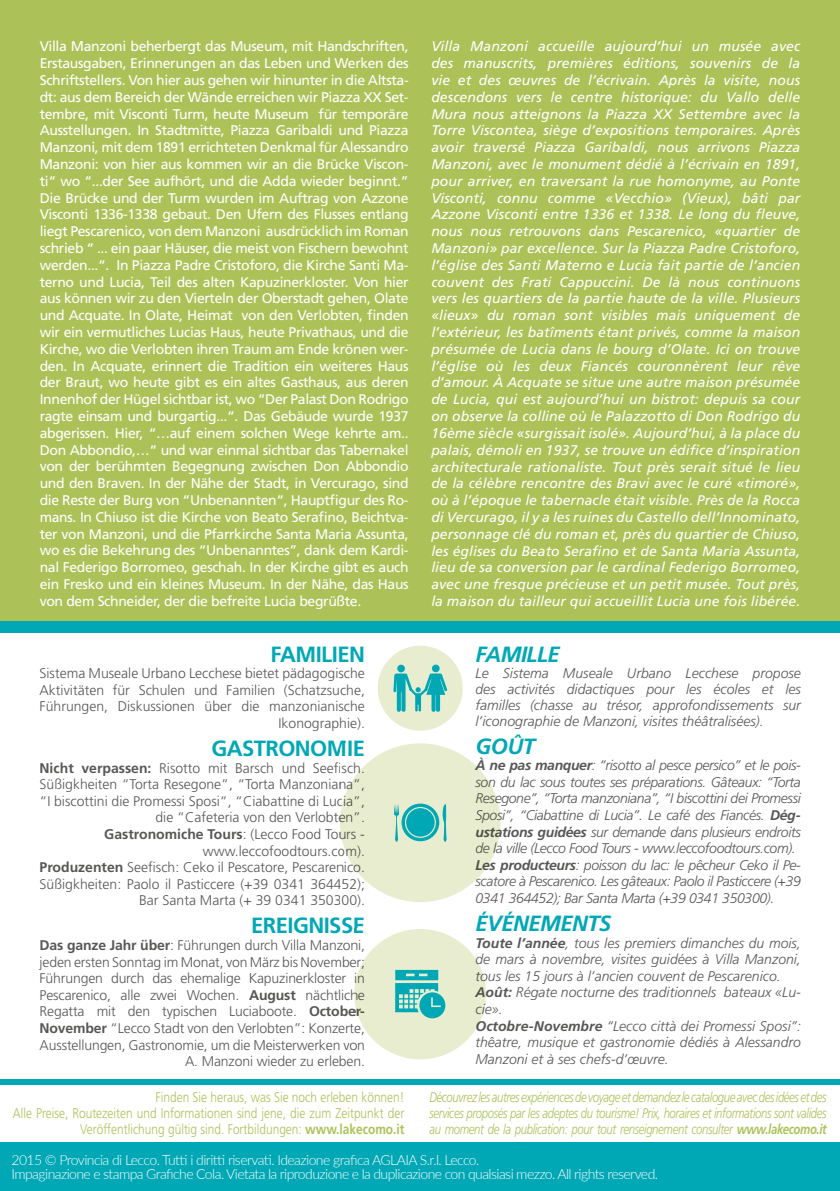
<style>
.page{position:relative;width:840px;height:1191px;background:#fff}
.page>*{position:absolute;margin:0;border:0;box-sizing:border-box;transform-origin:0 0}
.t1{font:700 22px "Frutiger";letter-spacing:-.025em;color:#00a8b5}
.t2{font:italic 700 22px "Frutiger";letter-spacing:-.025em;color:#00a8b5}
.t3{font:14px/16.8px "Frutiger";letter-spacing:-.025em;color:#fff;text-align:justify}
.t4{font:italic 14px/16.8px "Frutiger";letter-spacing:.005em;color:#fff;text-align:justify}
.t5{font:300 14px/16.6px "Frutiger";color:#575756;text-align:right}
.t6{font:italic 300 14px/16.6px "Frutiger";letter-spacing:-.025em;color:#575756;text-align:justify}
.t7{font:italic 300 14px/16.6px "Frutiger";color:#575756}
.t8{font:italic 300 14px/16px "Frutiger";letter-spacing:-.03em;color:#adc159;text-align:justify;scale:.81 1}
.t9{font:300 14px/14px "Lato";letter-spacing:-.04em;color:#fff}
.t10{font:300 14px/16px "Frutiger";color:#adc159;text-align:right;scale:.85 1}
.s1{font-weight:700}
</style>
<div class="page">
<div style="left:0;top:0;width:839px;height:621px;background:#adc159"></div>
<div style="left:0;top:621px;width:839px;height:11px;background:#00a8b5"></div>
<div style="left:377px;top:645px;width:85px;height:85px;background:#e8edd0;border-radius:50%"></div>
<div style="left:397px;top:664px;width:7px;height:8px;background:#00a8b5;border-radius:50%"></div>
<svg style="left:431px;top:664px;width:8px;height:8px"></svg>
<svg style="left:393px;top:673px;width:54px;height:39px"></svg>
<div style="left:354px;top:929px;width:132px;height:130px;background:#e8edd0;border-radius:50%"></div>
<svg style="left:395px;top:970px;width:50px;height:48px"></svg>
<div style="left:340px;top:743px;width:160px;height:159px;background:#e8edd0;border-radius:50%"></div>
<svg style="left:394px;top:803px;width:52px;height:39px"></svg>
<div style="left:406px;top:808px;width:28px;height:28px;background:#00a8b5;border-radius:50%"></div>
<div style="left:0;top:1142px;width:839px;height:49px;background:#00a8b5"></div>
<div style="left:0;top:1079px;width:839px;height:5px;background:#00a8b5"></div>
<p class="t3" style="left:40px;top:38px;width:370px">Villa Manzoni beherbergt das Museum, mit Handschriften, Erstausgaben, Erinnerungen an das Leben und Werken des Schriftstellers. Von hier aus gehen wir hinunter in die Altsta&shy;dt: aus dem Bereich der Wände erreichen wir Piazza XX Set&shy;tembre, mit Visconti Turm, heute Museum für temporäre Ausstellungen. In Stadtmitte, Piazza Garibaldi und Piazza Manzoni, mit dem 1891 errichteten Denkmal für Alessandro Manzoni: von hier aus kommen wir an die Brücke Viscon&shy;ti“ wo “...der See aufhört, und die Adda wieder beginnt.” Die Brücke und der Turm wurden im Auftrag von Azzone Visconti 1336-1338 gebaut. Den Ufern des Flusses entlang liegt Pescarenico, von dem Manzoni ausdrücklich im Roman schrieb “ ... ein paar Häuser, die meist von Fischern bewohnt werden...“. In Piazza Padre Cristoforo, die Kirche Santi Ma&shy;terno und Lucia, Teil des alten Kapuzinerkloster. Von hier aus können wir zu den Vierteln der Oberstadt gehen, Olate und Acquate. In Olate, Heimat von den Verlobten, finden wir ein vermutliches Lucias Haus, heute Privathaus, und die Kirche, wo die Verlobten ihren Traum am Ende krönen wer&shy;den. In Acquate, erinnert die Tradition ein weiteres Haus der Braut, wo heute gibt es ein altes Gasthaus, aus deren Innenhof der Hügel sichtbar ist, wo “Der Palast Don Rodrigo ragte einsam und burgartig...“. Das Gebäude wurde 1937 abgerissen. Hier, “…auf einem solchen Wege kehrte am..<br>Don Abbondio,…“ und war einmal sichtbar das Tabernakel von der berühmten Begegnung zwischen Don Abbondio und den Braven. In der Nähe der Stadt, in Vercurago, sind die Reste der Burg von “Unbenannten“, Hauptfigur des Ro&shy;mans. In Chiuso ist die Kirche von Beato Serafino, Beichtva&shy;ter von Manzoni, und die Pfarrkirche Santa Maria Assunta, wo es die Bekehrung des “Unbenanntes”, dank dem Kardi&shy;nal Federigo Borromeo, geschah. In der Kirche gibt es auch ein Fresko und ein kleines Museum. In der Nähe, das Haus von dem Schneider, der die befreite Lucia begrüßte.</p>
<p class="t4" style="left:431px;top:38px;width:370px">Villa Manzoni accueille aujourd’hui un musée avec des manuscrits, premières éditions, souvenirs de la vie et des œuvres de l’écrivain. Après la visite, nous descendons vers le centre historique: du Vallo delle Mura nous atteignons la Piazza XX Settembre avec la Torre Viscontea, siège d’expositions temporaires. Après avoir traversé Piazza Garibaldi, nous arrivons Piazza Manzoni, avec le monument dédié à l’écrivain en 1891, pour arriver, en traversant la rue homonyme, au Ponte Visconti, connu comme «Vecchio» (Vieux), bâti par Azzone Visconti entre 1336 et 1338. Le long du fleuve, nous nous retrouvons dans Pescarenico, «quartier de Manzoni» par excellence. Sur la Piazza Padre Cristoforo, l’église des Santi Materno e Lucia fait partie de l’ancien couvent des Frati Cappuccini. De là nous continuons vers les quartiers de la partie haute de la ville. Plusieurs «lieux» du roman sont visibles mais uniquement de l’extérieur, les batîments étant privés, comme la maison présumée de Lucia dans le bourg d’Olate. Ici on trouve l’église où les deux Fiancés couronnèrent leur rêve d’amour. À Acquate se situe une autre maison présumée de Lucia, qui est aujourd’hui un bistrot: depuis sa cour on observe la colline où le Palazzotto di Don Rodrigo du 16ème siècle «surgissait isolé». Aujourd’hui, à la place du palais, démoli en 1937, se trouve un édifice d’inspiration architecturale rationaliste. Tout près serait situé le lieu de la célèbre rencontre des Bravi avec le curé «timoré», où à l’époque le tabernacle était visible. Près de la Rocca di Vercurago, il y a les ruines du Castello dell’Innominato, personnage clé du roman et, près du quartier de Chiuso, les églises du Beato Serafino et de Santa Maria Assunta, lieu de sa conversion par le cardinal Federigo Borromeo, avec une fresque précieuse et un petit musée. Tout près, la maison du tailleur qui accueillit Lucia une fois libérée.</p>
<h1 class="t1" style="left:270px;top:641px;width:96px">FAMILIEN</h1>
<p class="t5" style="left:40px;top:665px;width:327px">Sistema Museale Urbano Lecchese bietet pädagogische Aktivitäten für Schulen und Familien (Schatzsuche, Führungen, Diskussionen über die manzonianische Ikonographie).</p>
<h1 class="t1" style="left:211px;top:735px;width:155px">GASTRONOMIE</h1>
<p class="t5" style="left:40px;top:759px;width:327px"><span class="s1">Nicht verpassen:</span> Risotto mit Barsch und Seefisch.<br>Süßigkheiten “Torta Resegone”, “Torta Manzoniana”, “I biscottini die Promessi Sposi“, “Ciabattine di Lucia”, die “Cafeteria von den Verlobten”.<br><span class="s1">Gastronomiche Tours</span>: (Lecco Food Tours - www.leccofoodtours.com).<br><span class="s1">Produzenten</span> Seefisch: Ceko il Pescatore, Pescarenico.<br>Süßigkheiten: Paolo il Pasticcere (+39 0341 364452); Bar Santa Marta (+ 39 0341 350300).</p>
<h1 class="t1" style="left:251px;top:912px;width:115px">EREIGNISSE</h1>
<p class="t5" style="left:40px;top:937px;width:327px"><span class="s1">Das ganze Jahr über</span>: Führungen durch Villa Manzoni, jeden ersten Sonntag im Monat, von März bis November; Führungen durch das ehemalige Kapuzinerkloster in Pescarenico, alle zwei Wochen. <span class="s1">August</span> nächtliche Regatta mit den typischen Luciaboote. <span class="s1">October-November</span> “Lecco Stadt von den Verlobten”: Konzerte, Ausstellungen, Gastronomie, um die Meisterwerken von A. Manzoni wieder zu erleben.</p>
<h1 class="t2" style="left:475px;top:641px;width:86px">FAMILLE</h1>
<p class="t6" style="left:475px;top:665px;width:327px;line-height:16px">Le Sistema Museale Urbano Lecchese propose des activités didactiques pour les écoles et les familles (chasse au trésor, approfondissements sur l’iconographie de Manzoni, visites théâtralisées).</p>
<h1 class="t2" style="left:475px;top:733px;width:61px">GOÛT</h1>
<p class="t6" style="left:475px;top:757px;width:327px;text-align:left"><span class="s1">À ne pas manquer</span>: “risotto al pesce persico” et le pois&shy;son du lac sous toutes ses préparations. Gâteaux: “Torta Resegone”, “Torta manzoniana”, “I biscottini dei Promessi Sposi”, “Ciabattine di Lucia”. Le café des Fiancés. <span class="s1">Dég&shy;ustations guidées</span> sur demande dans plusieurs endroits de la ville (Lecco Food Tours - www.leccofoodtours.com).<br><span class="s1">Les producteurs</span>: poisson du lac: le pêcheur Ceko il Pe&shy;scatore à Pescarenico. Les gâteaux: Paolo il Pasticcere (+39<br>0341 364452); Bar Santa Marta (+39 0341 350300).</p>
<h1 class="t2" style="left:475px;top:910px;width:137px">ÉVÉNEMENTS</h1>
<p class="t7" style="left:475px;top:934px;width:327px"><span class="s1">Toute l’année</span>, tous les premiers dimanches du mois, de mars à novembre, visites guidées à Villa Manzoni, tous les 15 jours à l’ancien couvent de Pescarenico.<br><span class="s1">Août:</span> Régate nocturne des traditionnels bateaux «Lu&shy;cie».<br><span class="s1">Octobre-Novembre</span> “Lecco città dei Promessi Sposi”: thêatre, musique et gastronomie dédiés à Alessandro Manzoni et à ses chefs-d’œuvre.</p>
<p class="t10" style="left:13px;top:1089px;width:462px">Finden Sie heraus, was Sie noch erleben können!<br>Alle Preise, Routezeiten und Informationen sind jene, die zum Zeitpunkt der<br>Veröffentlichung gültig sind. Fortbildungen: <span class="s1">www.lakecomo.it</span></p>
<p class="t9" style="left:11px;top:1152px;width:647px">2015 © Provincia di Lecco. Tutti i diritti riservati. Ideazione grafica AGLAIA S.r.l. Lecco.<br>Impaginazione e stampa Grafiche Cola. Vietata la riproduzione e la duplicazione con qualsiasi mezzo. All rights reserved.</p>
<p class="t8" style="left:429px;top:1089px;width:491px">Découvrez les autres expériences de voyage et demandez le catalogue avec des idées et des services proposés par les adeptes du tourisme! Prix, horaires et informations sont valides au moment de la publication: pour tout renseignement consulter <span class="s1">www.lakecomo.it</span></p>
</div>
